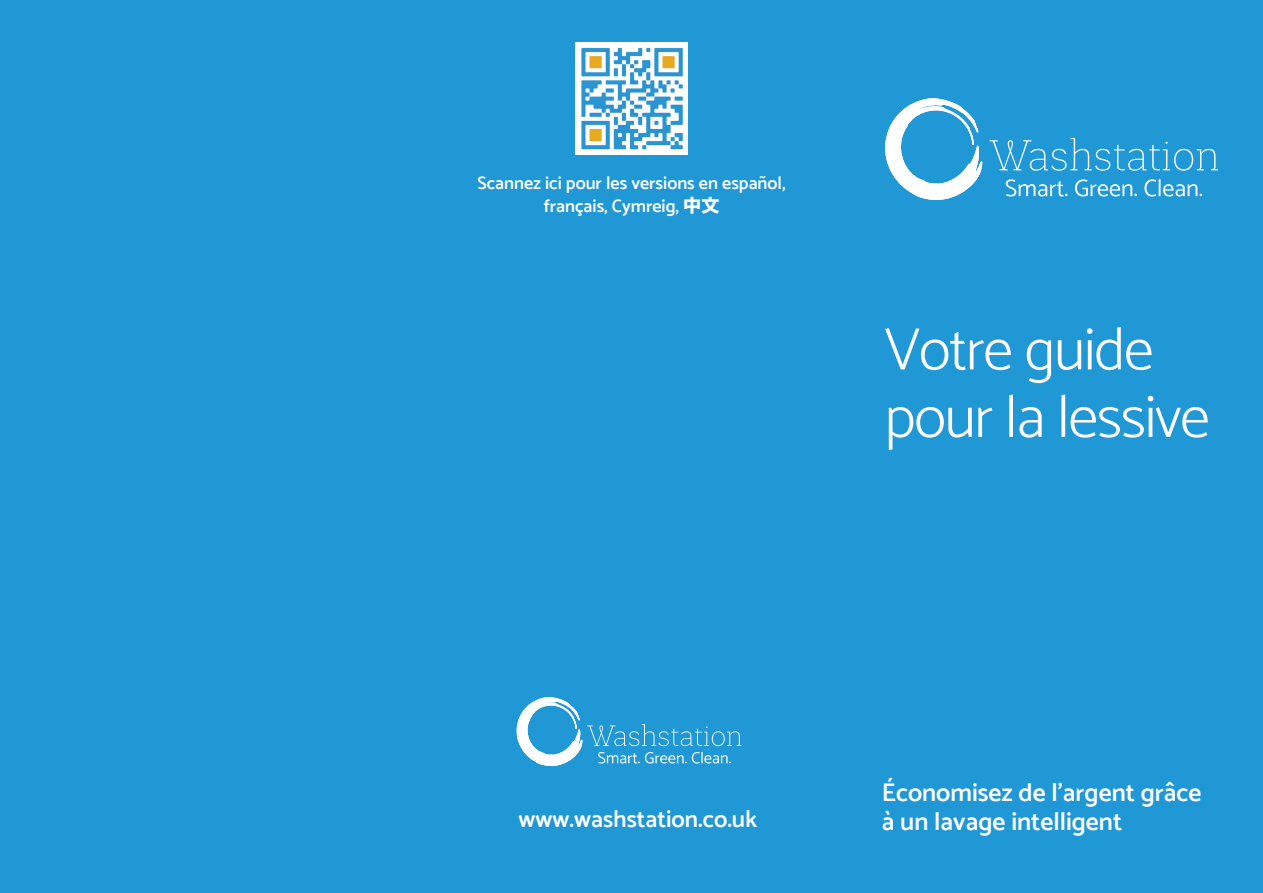
<style>
.page{position:relative;width:1263px;height:893px;background:#1f98d5}
.page>*{position:absolute;margin:0;border:0;box-sizing:border-box;transform-origin:0 0}
.t1{font:300 60px/67.5px "Catamaran";letter-spacing:-.02em;color:#fff}
.t2{font:600 25.5px/28.5px "Catamaran";color:#fff}
.t3{font:600 24px "Catamaran";color:#fff}
.t4{font:600 18px/23.1px "Catamaran";color:#fff;text-align:center}
.s1{font-family:"Hira Kaku Std N W8";font-weight:400}
</style>
<div class="page">
<img style="left:575px;top:43px;width:113px;height:112px">
<svg style="left:885px;top:98px;width:98px;height:102px"></svg>
<svg style="left:989px;top:138px;width:229px;height:33px"></svg>
<svg style="left:1006px;top:179px;width:61px;height:18px"></svg>
<svg style="left:1075px;top:179px;width:62px;height:18px"></svg>
<svg style="left:1144px;top:179px;width:58px;height:18px"></svg>
<svg style="left:516px;top:697px;width:225px;height:69px"></svg>
<p class="t4" style="left:477px;top:171px;width:310px">Scannez ici pour les versions en español, français, Cymreig, <span class="s1">中文</span></p>
<h1 class="t1" style="left:884px;top:315px;width:327px">Votre guide pour la lessive</h1>
<h3 class="t3" style="left:518px;top:805px;width:240px">www.washstation.co.uk</h3>
<h2 class="t2" style="left:882px;top:778px;width:321px">Économisez de l’argent grâce à un lavage intelligent</h2>
</div>
